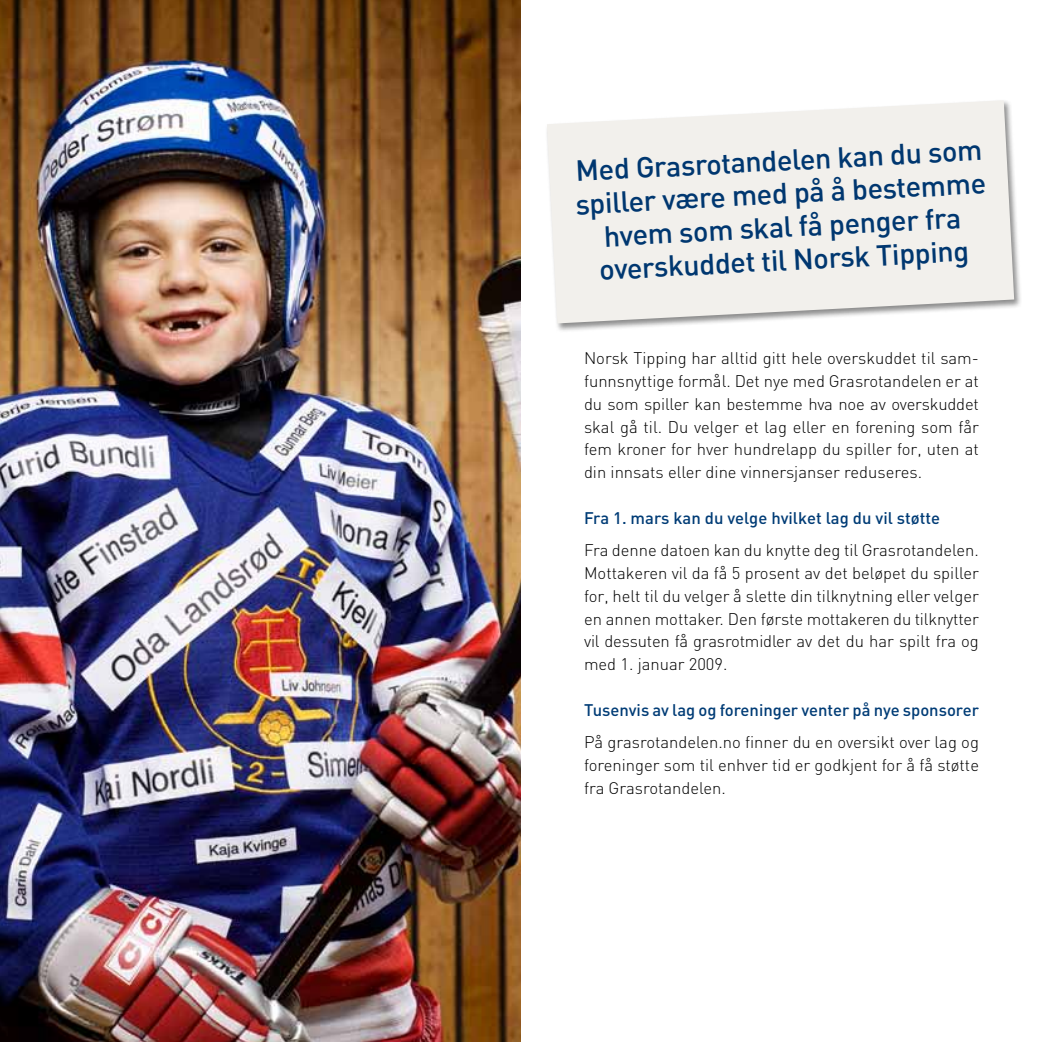
<style>
.page{position:relative;width:1042px;height:1042px;background:#fff}
.page>*{position:absolute;margin:0;border:0;box-sizing:border-box;transform-origin:0 0}
.t1{font:500 28.88px/33.2px "DIN";color:#003770;text-align:center}
.t2{font:300 16.62px/22.8px "DIN";color:#000;text-align:justify}
.t3{font:500 16.62px "DIN";color:#003c76}
</style>
<div class="page">
<img style="left:0;top:0;width:521px;height:1042px">
<div style="left:545px;top:99px;width:477px;height:233px;background:#000;opacity:.45"></div>
<svg style="left:547px;top:100px;width:467px;height:223px;background:#f0efeb"></svg>
<h1 class="t1" style="left:573px;top:153px;width:413px;rotate:-3deg">Med Grasrotandelen kan du som spiller være med på å bestemme hvem som skal få penger fra overskuddet til Norsk Tipping</h1>
<p class="t2" style="left:584px;top:347px;width:396px">Norsk Tipping har alltid gitt hele overskuddet til sam&shy;funnsnyttige formål. Det nye med Grasrotandelen er at du som spiller kan bestemme hva noe av overskuddet skal gå til. Du velger et lag eller en forening som får fem kroner for hver hundrelapp du spiller for, uten at din innsats eller dine vinnersjanser reduseres.</p>
<p class="t3" style="left:584px;top:507px;width:357px">Fra 1. mars kan du velge hvilket lag du vil støtte</p>
<p class="t2" style="left:584px;top:539px;width:396px">Fra denne datoen kan du knytte deg til Grasrotandelen.<br>Mottakeren vil da få 5 prosent av det beløpet du spiller for, helt til du velger å slette din tilknytning eller velger en annen mottaker. Den første mottakeren du tilknytter vil dessuten få grasrotmidler av det du har spilt fra og med 1. januar 2009.</p>
<p class="t3" style="left:584px;top:699px;width:396px">Tusenvis av lag og foreninger venter på nye sponsorer</p>
<p class="t2" style="left:584px;top:731px;width:396px">På grasrotandelen.no finner du en oversikt over lag og foreninger som til enhver tid er godkjent for å få støtte fra Grasrotandelen.</p>
</div>
